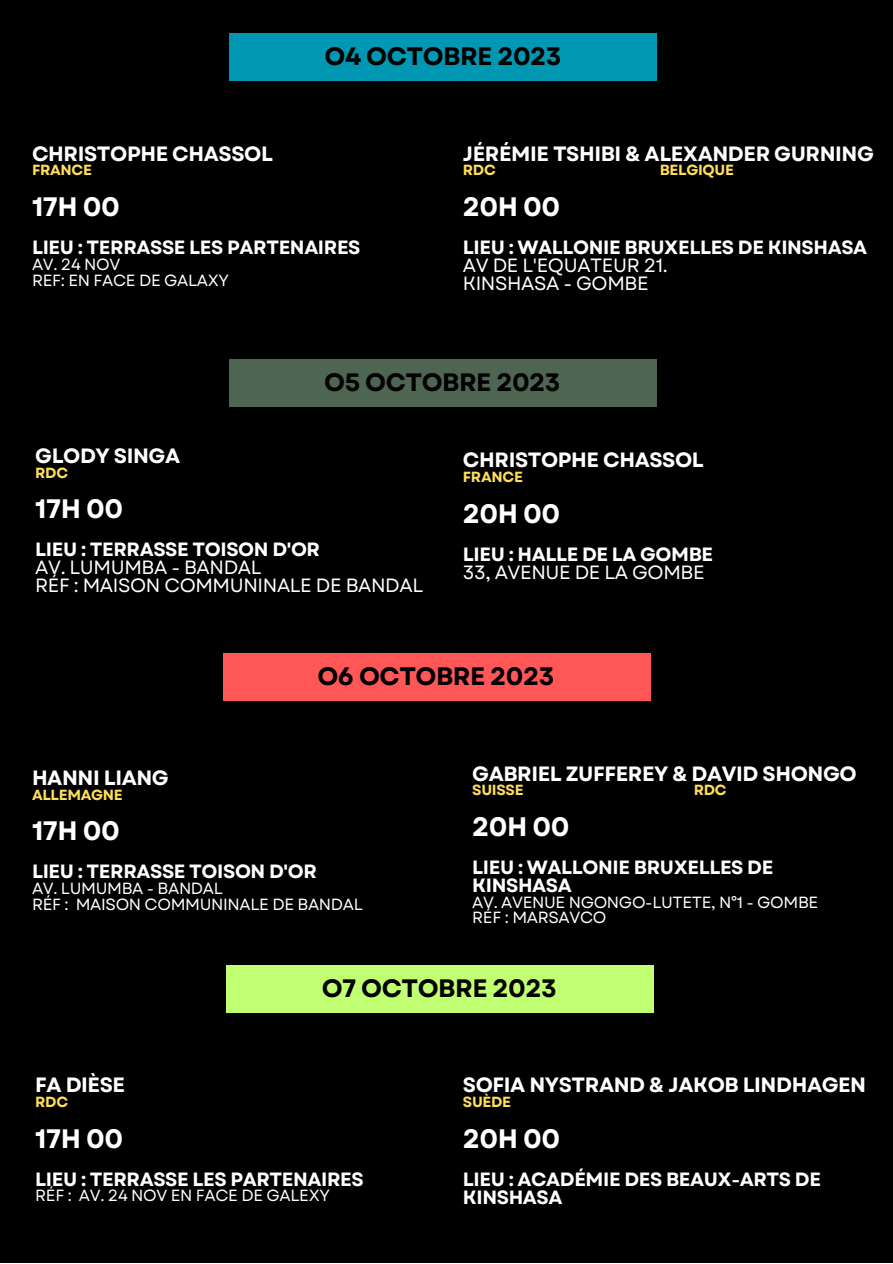
<style>
.page{position:relative;width:893px;height:1264px;background:#fff}
.page>*{position:absolute;margin:0;border:0;box-sizing:border-box;transform-origin:0 0}
.t1{font:700 26.7px "Garet";letter-spacing:-.02em;color:#fff}
.t2{font:700 25.2px "Garet";letter-spacing:-.02em;color:#000}
.t3{font:700 20.7px "Garet";letter-spacing:-.02em;color:#fff}
.t4{font:700 19.2px/18px "Garet";letter-spacing:-.02em;color:#fff}
.t5{font:19.2px "Garet";letter-spacing:-.02em;color:#fff}
.t6{font:16.2px "Garet";letter-spacing:-.02em;color:#fff}
.t7{font:700 14.7px "Garet";letter-spacing:-.02em;color:#ffde59}
</style>
<div class="page">
<div style="left:0;top:0;width:892px;height:1262px;background:#000001"></div>
<div style="left:229px;top:33px;width:428px;height:48px;background:#0097b2"></div>
<div style="left:229px;top:359px;width:428px;height:48px;background:#4d6551"></div>
<div style="left:223px;top:653px;width:427px;height:47px;background:#ff5757"></div>
<div style="left:226px;top:965px;width:427px;height:48px;background:#c1ff72"></div>
<p class="t2" style="left:324px;top:38px;width:238px">O4 OCTOBRE 2023</p>
<p class="t3" style="left:32px;top:139px;width:242px">CHRISTOPHE CHASSOL</p>
<p class="t7" style="left:32px;top:160px;width:61px">FRANCE</p>
<p class="t1" style="left:32px;top:187px;width:89px">17H 00</p>
<p class="t4" style="left:32px;top:238px;width:330px">LIEU : TERRASSE LES PARTENAIRES</p>
<p class="t6" style="left:32px;top:252px;width:90px">AV. 24 NOV</p>
<p class="t6" style="left:32px;top:268px;width:198px">REF: EN FACE DE GALAXY</p>
<p class="t3" style="left:463px;top:139px;width:412px">JÉRÉMIE TSHIBI &amp; ALEXANDER GURNING</p>
<p class="t7" style="left:463px;top:160px;width:34px">RDC</p>
<p class="t7" style="left:659px;top:160px;width:76px">BELGIQUE</p>
<p class="t1" style="left:463px;top:187px;width:99px">20H 00</p>
<p class="t4" style="left:463px;top:238px;width:406px">LIEU : WALLONIE BRUXELLES DE KINSHASA</p>
<p class="t5" style="left:463px;top:251px;width:206px">AV DE L'EQUATEUR 21.</p>
<p class="t5" style="left:463px;top:269px;width:187px">KINSHASA - GOMBE</p>
<p class="t2" style="left:324px;top:364px;width:238px">O5 OCTOBRE 2023</p>
<p class="t3" style="left:35px;top:441px;width:146px">GLODY SINGA</p>
<p class="t7" style="left:35px;top:462px;width:34px">RDC</p>
<p class="t1" style="left:35px;top:489px;width:89px">17H 00</p>
<p class="t4" style="left:35px;top:540px;width:286px">LIEU : TERRASSE TOISON D'OR</p>
<p class="t5" style="left:35px;top:554px;width:228px">AV. LUMUMBA - BANDAL</p>
<p class="t5" style="left:35px;top:572px;width:389px">RÉF : MAISON COMMUNINALE DE BANDAL</p>
<p class="t3" style="left:463px;top:445px;width:242px">CHRISTOPHE CHASSOL</p>
<p class="t7" style="left:463px;top:466px;width:61px">FRANCE</p>
<p class="t1" style="left:463px;top:494px;width:99px">20H 00</p>
<p class="t4" style="left:463px;top:545px;width:252px">LIEU : HALLE DE LA GOMBE</p>
<p class="t5" style="left:463px;top:558px;width:243px">33, AVENUE DE LA GOMBE</p>
<p class="t2" style="left:317px;top:657px;width:238px">O6 OCTOBRE 2023</p>
<p class="t3" style="left:32px;top:763px;width:138px">HANNI LIANG</p>
<p class="t7" style="left:32px;top:784px;width:92px">ALLEMAGNE</p>
<p class="t1" style="left:32px;top:811px;width:89px">17H 00</p>
<p class="t4" style="left:32px;top:862px;width:286px">LIEU : TERRASSE TOISON D'OR</p>
<p class="t6" style="left:32px;top:876px;width:192px">AV. LUMUMBA - BANDAL</p>
<p class="t6" style="left:32px;top:892px;width:332px">RÉF : MAISON COMMUNINALE DE BANDAL</p>
<p class="t3" style="left:472px;top:758px;width:386px">GABRIEL ZUFFEREY &amp; DAVID SHONGO</p>
<p class="t7" style="left:472px;top:779px;width:53px">SUISSE</p>
<p class="t7" style="left:693px;top:779px;width:34px">RDC</p>
<p class="t1" style="left:472px;top:807px;width:99px">20H 00</p>
<p class="t4" style="left:472px;top:858px;width:302px">LIEU : WALLONIE BRUXELLES DE<br>KINSHASA</p>
<p class="t6" style="left:472px;top:890px;width:347px">AV. AVENUE NGONGO-LUTETE, N°1 - GOMBE</p>
<p class="t6" style="left:472px;top:906px;width:136px">RÉF : MARSAVCO</p>
<p class="t2" style="left:321px;top:970px;width:236px">O7 OCTOBRE 2023</p>
<p class="t3" style="left:35px;top:1070px;width:91px">FA DIÈSE</p>
<p class="t7" style="left:35px;top:1091px;width:34px">RDC</p>
<p class="t1" style="left:35px;top:1118px;width:89px">17H 00</p>
<p class="t4" style="left:35px;top:1170px;width:330px">LIEU : TERRASSE LES PARTENAIRES</p>
<p class="t6" style="left:35px;top:1184px;width:296px">RÉF : AV. 24 NOV EN FACE DE GALEXY</p>
<p class="t3" style="left:463px;top:1070px;width:405px">SOFIA NYSTRAND &amp; JAKOB LINDHAGEN</p>
<p class="t7" style="left:463px;top:1091px;width:50px">SUÈDE</p>
<p class="t1" style="left:463px;top:1118px;width:99px">20H 00</p>
<p class="t4" style="left:463px;top:1170px;width:359px">LIEU : ACADÉMIE DES BEAUX-ARTS DE<br>KINSHASA</p>
</div>
